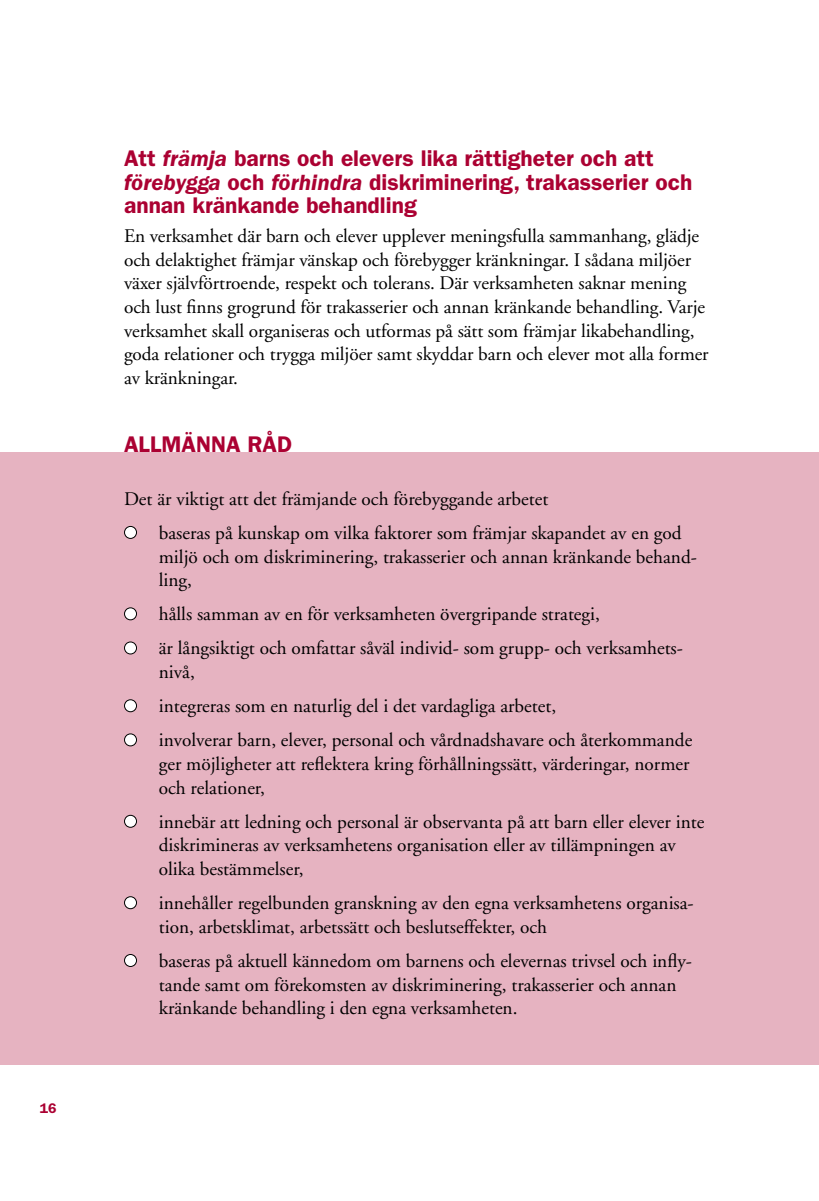
<style>
.page{position:relative;width:819px;height:1201px;background:#fff}
.page>*{position:absolute;margin:0;border:0;box-sizing:border-box;transform-origin:0 0}
.t1{font:600 22.75px/23.6px "Franklin Gothic";color:#ab0132}
.t2{font:19.25px/23.6px "Adobe Garamond";color:#000}
.t3{font:600 14px "Franklin Gothic";color:#ab0132}
.s1{font-style:italic}
</style>
<div class="page">
<div style="left:0;top:452px;width:819px;height:612px;background:#e6b3c1"></div>
<div style="left:124px;top:526px;width:12px;height:12px;background:#fff;border-radius:50%"></div>
<div style="left:124px;top:526px;width:13px;height:13px;border:1px solid #000;border-radius:50%"></div>
<div style="left:124px;top:608px;width:12px;height:12px;background:#fff;border-radius:50%"></div>
<div style="left:124px;top:607px;width:13px;height:13px;border:1px solid #000;border-radius:50%"></div>
<div style="left:124px;top:642px;width:12px;height:12px;background:#fff;border-radius:50%"></div>
<div style="left:124px;top:641px;width:13px;height:13px;border:1px solid #000;border-radius:50%"></div>
<div style="left:124px;top:699px;width:12px;height:12px;background:#fff;border-radius:50%"></div>
<div style="left:124px;top:699px;width:13px;height:13px;border:1px solid #000;border-radius:50%"></div>
<div style="left:124px;top:734px;width:12px;height:12px;background:#fff;border-radius:50%"></div>
<div style="left:124px;top:733px;width:13px;height:13px;border:1px solid #000;border-radius:50%"></div>
<div style="left:124px;top:815px;width:12px;height:12px;background:#fff;border-radius:50%"></div>
<div style="left:124px;top:815px;width:13px;height:12px;border:1px solid #000;border-radius:50%"></div>
<div style="left:124px;top:896px;width:12px;height:12px;background:#fff;border-radius:50%"></div>
<div style="left:124px;top:896px;width:13px;height:13px;border:1px solid #000;border-radius:50%"></div>
<div style="left:124px;top:954px;width:12px;height:12px;background:#fff;border-radius:50%"></div>
<div style="left:124px;top:954px;width:13px;height:13px;border:1px solid #000;border-radius:50%"></div>
<p class="t3" style="left:40px;top:1099px;width:17px">16</p>
<p class="t1" style="left:124px;top:146px;width:569px">Att <span class="s1">främja</span> barns och elevers lika rättigheter och att <span class="s1">förebygga</span> och <span class="s1">förhindra</span> diskriminering, trakasserier och annan kränkande behandling</p>
<p class="t2" style="left:124px;top:225px;width:586px">En verksamhet där barn och elever upplever meningsfulla sammanhang, glädje och delaktighet främjar vänskap och förebygger kränkningar. I sådana miljöer växer självförtroende, respekt och tolerans. Där verksamheten saknar mening och lust finns grogrund för trakasserier och annan kränkande behandling. Varje verksamhet skall organiseras och utformas på sätt som främjar likabehandling, goda relationer och trygga miljöer samt skyddar barn och elever mot alla former av kränkningar.</p>
<p class="t1" style="left:124px;top:432px;width:169px">ALLMÄNNA RÅD</p>
<p class="t2" style="left:159px;top:482px;width:524px;line-height:34.1px;text-indent:-35px">Det är viktigt att det främjande och förebyggande arbetet<br>baseras på kunskap om vilka faktorer som främjar skapandet av en god</p>
<p class="t2" style="left:159px;top:545px;width:539px">miljö och om diskriminering, trakasserier och annan kränkande behand&shy;ling,</p>
<p class="t2" style="left:159px;top:597px;width:525px;line-height:34.1px">hålls samman av en för verksamheten övergrip- ande strategi,<br>är långsiktigt och omfattar såväl individ- som grupp- och verksamhets-</p>
<p class="t2" style="left:159px;top:655px;width:535px;line-height:34.1px">nivå,<br>integreras som en naturlig del i det vardagliga arbetet,<br>involverar barn, elever, personal och vårdnadshavare och återkommande</p>
<p class="t2" style="left:159px;top:752px;width:532px">ger möjligheter att reflektera kring förhållningssätt, värderingar, normer och relationer,</p>
<p class="t2" style="left:159px;top:810px;width:547px">innebär att ledning och personal är observanta på att barn eller elever inte diskrimineras av verksamhetens organisation eller av tillämpningen av olika bestämmelser,</p>
<p class="t2" style="left:159px;top:891px;width:536px">innehåller regelbunden granskning av den egna verksamhetens organisa&shy;tion, arbetsklimat, arbetssätt och beslutseffekter, och</p>
<p class="t2" style="left:159px;top:949px;width:534px">baseras på aktuell kännedom om barnens och elevernas trivsel och infly&shy;tande samt om förekomsten av diskriminering, trakasserier och annan kränkande behandling i den egna verksamheten.</p>
</div>
